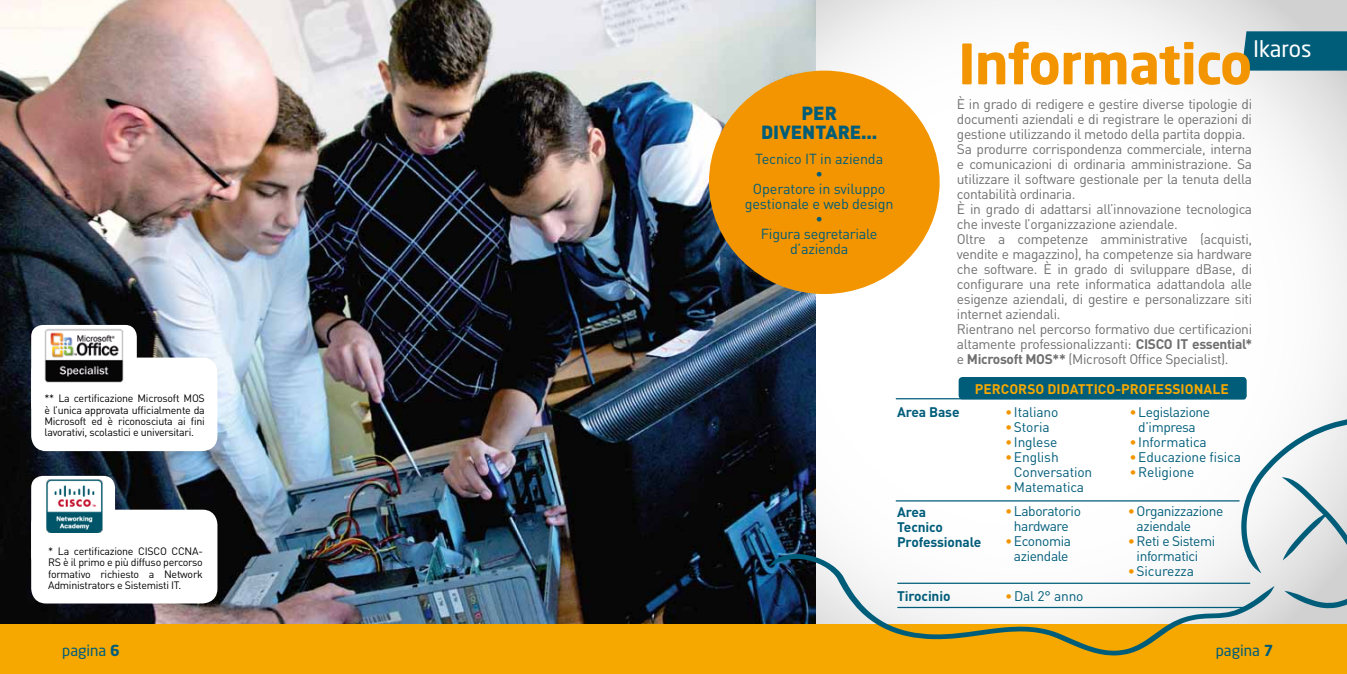
<style>
.page{position:relative;width:1347px;height:674px;background:#fff}
.page>*{position:absolute;margin:0;border:0;box-sizing:border-box;transform-origin:0 0}
.t1{font:700 55px "Neo Sans";letter-spacing:-.01em;color:#f39500}
.t2{font:22.5px "Neo Sans";color:#fff}
.t3{font:900 18.75px/18.8px "DIN";letter-spacing:.005em;color:#005d7a;text-align:center}
.t4{font:15px "Neo Sans";color:#005d7a}
.t5{font:14.38px/15px "DIN";letter-spacing:-.01em;color:#005d7a;text-align:center}
.t6{font:13.75px/15px "DIN";letter-spacing:-.025em;color:#706f6f}
.t7{font:13.75px/15px "DIN";letter-spacing:-.03em;color:#005d7a;text-align:center}
.t8{font:13.75px/15px "DIN";letter-spacing:-.01em;color:#005d7a}
.t9{font:700 13.75px/15px "DIN";letter-spacing:-.01em;color:#005d7a}
.t10{font:700 13.75px "DIN";letter-spacing:.005em;color:#f6a800}
.t11{font:10.62px/11.2px "DIN";letter-spacing:-.025em;color:#000;text-align:justify}
.s1{font-weight:700}
.s2{color:#f39500}
</style>
<div class="page">
<svg style="left:815px;top:0;width:531px;height:624px"></svg>
<img style="left:0;top:0;width:815px;height:624px">
<div style="left:0;top:624px;width:1346px;height:49px;background:#f6a800"></div>
<svg style="left:1241px;top:31px;width:105px;height:40px;background:#0a637e"></svg>
<div style="left:958px;top:377px;width:288px;height:22px;background:#005d7a;border-radius:4px"></div>
<hr style="left:896px;top:500px;width:343px;height:1px;background:#005d7a">
<hr style="left:896px;top:398px;width:349px;height:1px;background:#005d7a">
<svg style="left:1241px;top:417px;width:105px;height:191px"></svg>
<svg style="left:768px;top:553px;width:506px;height:102px"></svg>
<hr style="left:897px;top:582px;width:352px;height:1px;background:#005d7a">
<hr style="left:897px;top:606px;width:354px;height:1px;background:#005d7a">
<div style="left:709px;top:71px;width:230px;height:223px;background:#f39500;border-radius:50%"></div>
<div style="left:31px;top:509px;width:186px;height:94px;background:#fff;border-radius:15px"></div>
<div style="left:31px;top:475px;width:84px;height:93px;background:#fff;border-radius:12px"></div>
<img style="left:46px;top:479px;width:56px;height:53px">
<div style="left:31px;top:357px;width:186px;height:94px;background:#fff;border-radius:15px"></div>
<div style="left:31px;top:325px;width:106px;height:92px;background:#fff;border-radius:12px"></div>
<img style="left:44px;top:329px;width:80px;height:54px">
<p class="t11" style="left:44px;top:392px;width:162px">** La certificazione Microsoft MOS è l’unica approvata ufficialmente da Microsoft ed è riconosciuta ai fini lavorativi, scolastici e universitari.</p>
<p class="t11" style="left:48px;top:545px;width:156px">* La certificazione CISCO CCNA-RS è il primo e più diffuso percorso formativo richiesto a Network Administrators e Sistemisti IT.</p>
<h3 class="t3" style="left:761px;top:103px;width:118px">PER<br>DIVENTARE...</h3>
<p class="t5" style="left:745px;top:151px;width:150px">Tecnico IT in azienda<br>•<br>Operatore in sviluppo gestionale e web design •<br>Figura segretariale d’azienda</p>
<h2 class="t2" style="left:1253px;top:35px;width:60px">Ikaros</h2>
<h1 class="t1" style="left:958px;top:29px;width:295px">Informatico</h1>
<p class="t6" style="left:957px;top:96px;width:297px">È in grado di redigere e gestire diverse tipologie di documenti aziendali e di registrare le operazioni di gestione utilizzando il metodo della partita doppia.<br>Sa produrre corrispondenza commerciale, interna e comunicazioni di ordinaria amministrazione. Sa utilizzare il software gestionale per la tenuta della contabilità ordinaria.<br>È in grado di adattarsi all’innovazione tecnologica che investe l’organizzazione aziendale.<br>Oltre a competenze amministrative (acquisti, vendite e magazzino), ha competenze sia hardware che software. È in grado di sviluppare dBase, di configurare una rete informatica adattandola alle esigenze aziendali, di gestire e personalizzare siti internet aziendali.<br>Rientrano nel percorso formativo due certificazioni altamente professionalizzanti: <span class="s1">CISCO IT essential* </span>e <span class="s1">Microsoft MOS**</span> (Microsoft Office Specialist).</p>
<p class="t10" style="left:974px;top:380px;width:255px">PERCORSO DIDATTICO-PROFESSIONALE</p>
<p class="t9" style="left:897px;top:404px;width:64px">Area Base</p>
<p class="t8" style="left:1005px;top:404px;width:55px"><span class="s2">•</span>Italiano</p>
<p class="t7" style="left:1005px;top:419px;width:46px"><span class="s2">•</span>Storia</p>
<p class="t8" style="left:1005px;top:434px;width:54px"><span class="s2">•</span>Inglese</p>
<p class="t8" style="left:1014px;top:449px;width:80px;text-indent:-9px"><span class="s2">•</span>English<br>Conversation</p>
<p class="t8" style="left:1005px;top:479px;width:80px"><span class="s2">•</span>Matematica</p>
<p class="t7" style="left:1129px;top:404px;width:82px"><span class="s2">•</span>Legislazione d’impresa</p>
<p class="t8" style="left:1129px;top:434px;width:79px"><span class="s2">•</span>Informatica</p>
<p class="t8" style="left:1129px;top:449px;width:113px"><span class="s2">•</span>Educazione fisica</p>
<p class="t8" style="left:1129px;top:464px;width:66px"><span class="s2">•</span>Religione</p>
<p class="t9" style="left:897px;top:503px;width:86px">Area<br>Tecnico<br>Professionale</p>
<p class="t7" style="left:1005px;top:503px;width:77px"><span class="s2">•</span>Laboratorio hardware</p>
<p class="t7" style="left:1005px;top:533px;width:67px"><span class="s2">•</span>Economia aziendale</p>
<p class="t7" style="left:1136px;top:503px;width:88px;text-align:left;text-indent:-9px"><span class="s2">•</span>Organizzazione aziendale</p>
<p class="t7" style="left:1127px;top:533px;width:89px"><span class="s2">•</span>Reti e Sistemi informatici</p>
<p class="t8" style="left:1127px;top:563px;width:68px"><span class="s2">•</span>Sicurezza</p>
<p class="t9" style="left:897px;top:587px;width:55px">Tirocinio</p>
<p class="t7" style="left:1005px;top:587px;width:80px"><span class="s2">•</span>Dal 2° anno</p>
<p class="t4" style="left:62px;top:641px;width:59px">pagina <span class="s1">6</span></p>
<p class="t4" style="left:1215px;top:641px;width:59px">pagina <span class="s1">7</span></p>
</div>
